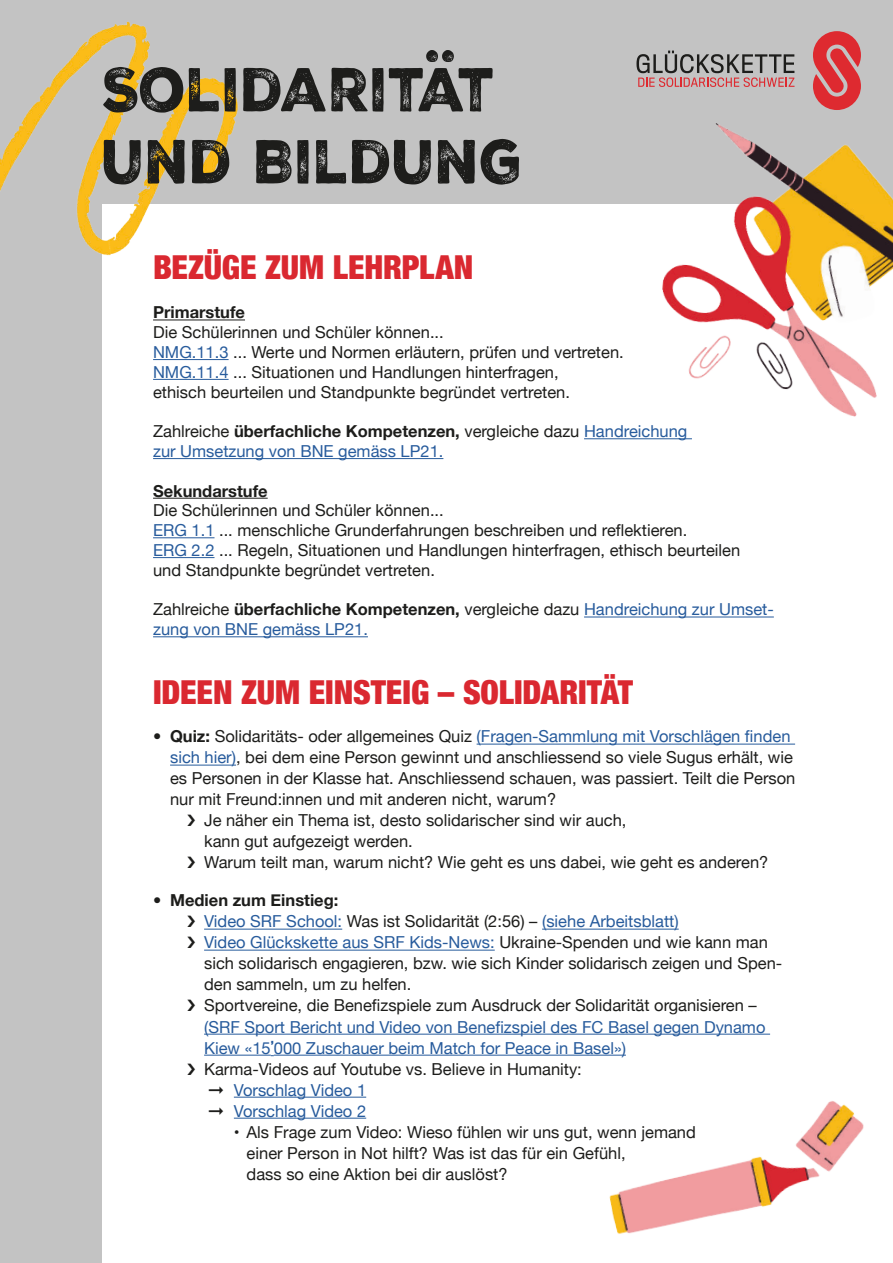
<style>
.page{position:relative;width:893px;height:1263px;background:#c3c3c3}
.page>*{position:absolute;margin:0;border:0;box-sizing:border-box;transform-origin:0 0}
.t1{font:60px/72px "Nexa Rust Sans Trial Black 2";color:#1d1d1b;scale:.9 1}
.t2{font:900 condensed 33px "Helvetica Neue";letter-spacing:-.005em;color:#da2830}
.t3{font:16.5px/21px "Helvetica Neue";color:#1d1d1b}
.t4{font:16.5px/21px "Helvetica Neue";color:#275b9c}
.t5{font:700 16.5px "Helvetica Neue";color:#1d1d1b}
.s1{color:#275b9c}
.s2{color:#1d1d1b}
.s3{font-weight:700;color:#1d1d1b}
.s4{font-weight:700}
.s5{font-family:"Titling Gothic FB Narrow"}
</style>
<div class="page">
<div style="left:102px;top:204px;width:791px;height:1059px;background:#fff"></div>
<img style="left:0;top:21px;width:238px;height:235px">
<svg style="left:426px;top:50px;width:28px;height:12px"></svg>
<hr style="left:153px;top:320px;width:92px;height:1px;background:#1d1d1b">
<hr style="left:153px;top:359px;width:76px;height:1px;background:#275b9c">
<hr style="left:153px;top:379px;width:76px;height:1px;background:#275b9c">
<hr style="left:584px;top:438px;width:108px;height:1px;background:#275b9c">
<hr style="left:153px;top:458px;width:290px;height:1px;background:#275b9c">
<hr style="left:153px;top:498px;width:115px;height:1px;background:#1d1d1b">
<hr style="left:153px;top:537px;width:62px;height:1px;background:#275b9c">
<hr style="left:153px;top:557px;width:62px;height:1px;background:#275b9c">
<hr style="left:584px;top:617px;width:190px;height:1px;background:#275b9c">
<hr style="left:153px;top:636px;width:215px;height:1px;background:#275b9c">
<hr style="left:477px;top:744px;width:318px;height:1px;background:#275b9c">
<hr style="left:170px;top:765px;width:66px;height:1px;background:#275b9c">
<hr style="left:204px;top:929px;width:138px;height:1px;background:#275b9c">
<hr style="left:542px;top:929px;width:137px;height:1px;background:#275b9c">
<hr style="left:204px;top:950px;width:291px;height:1px;background:#275b9c">
<hr style="left:204px;top:1034px;width:566px;height:1px;background:#275b9c">
<hr style="left:204px;top:1055px;width:67px;height:1px;background:#275b9c">
<hr style="left:274px;top:1055px;width:352px;height:1px;background:#275b9c">
<hr style="left:234px;top:1097px;width:132px;height:1px;background:#275b9c">
<hr style="left:234px;top:1118px;width:132px;height:1px;background:#275b9c">
<img style="left:639px;top:123px;width:254px;height:317px">
<svg style="left:813px;top:31px;width:48px;height:79px"></svg>
<svg style="left:636px;top:51px;width:158px;height:36px"></svg>
<img style="left:609px;top:1101px;width:255px;height:133px">
<h1 class="t1" style="left:102px;top:60px;width:469px">SOLIDARITAT<br>UND BILDUNG</h1>
<h2 class="t2" style="left:153px;top:249px;width:322px">BEZÜGE ZUM LEHRPLAN</h2>
<p class="t5" style="left:153px;top:303px;width:93px">Primarstufe</p>
<p class="t3" style="left:153px;top:324px;width:472px;line-height:19.8px">Die Schülerinnen und Schüler können...<br><span class="s1">NMG.11.3</span> ... Werte und Normen erläutern, prüfen und vertreten.<br><span class="s1">NMG.11.4</span> ... Situationen und Handlungen hinterfragen,<br>ethisch beurteilen und Standpunkte begründet vertreten.</p>
<p class="t4" style="left:153px;top:423px;width:536px;line-height:19.8px"><span class="s2">Zahlreiche</span> <span class="s3">überfachliche Kompetenzen,</span> <span class="s2">vergleiche dazu</span> Handreichung zur Umsetzung von BNE gemäss LP21.</p>
<p class="t5" style="left:153px;top:481px;width:116px">Sekundarstufe</p>
<p class="t3" style="left:153px;top:502px;width:589px;line-height:19.8px">Die Schülerinnen und Schüler können...<br><span class="s1">ERG 1.1</span> ... menschliche Grunderfahrungen beschreiben und reflektieren.<br><span class="s1">ERG 2.2</span> ... Regeln, Situationen und Handlungen hinterfragen, ethisch beurteilen und Standpunkte begründet vertreten.</p>
<p class="t4" style="left:153px;top:601px;width:622px;line-height:19.8px"><span class="s2">Zahlreiche</span> <span class="s3">überfachliche Kompetenzen,</span> <span class="s2">vergleiche dazu</span> Handreichung zur Umset&shy;zung von BNE gemäss LP21.</p>
<h2 class="t2" style="left:153px;top:675px;width:481px">IDEEN ZUM EINSTEIG – SOLIDARITÄT</h2>
<p class="t4" style="left:170px;top:727px;width:622px"><span class="s3">Quiz:</span> <span class="s2">Solidaritäts- oder allgemeines Quiz</span> (Fragen-Sammlung mit Vorschlägen finden</p>
<p class="t3" style="left:170px;top:749px;width:624px"><span class="s1">sich hier)</span>, bei dem eine Person gewinnt und anschliessend so viele Sugus erhält, wie</p>
<p class="t3" style="left:170px;top:769px;width:627px">es Personen in der Klasse hat. Anschliessend schauen, was passiert. Teilt die Person</p>
<p class="t3" style="left:170px;top:790px;width:388px">nur mit Freund:innen und mit anderen nicht, warum?</p>
<p class="t3" style="left:204px;top:812px;width:424px">Je näher ein Thema ist, desto solidarischer sind wir auch,</p>
<p class="t3" style="left:204px;top:832px;width:210px">kann gut aufgezeigt werden.</p>
<p class="t3" style="left:204px;top:854px;width:566px">Warum teilt man, warum nicht? Wie geht es uns dabei, wie geht es anderen?</p>
<p class="t3" style="left:204px;top:891px;width:580px;text-indent:-34px"><span class="s4">Medien zum Einstieg:<br></span><span class="s1">Video SRF School:</span> Was ist Solidarität (2:56) – <span class="s1">(siehe Arbeitsblatt)<br>Video Glückskette aus SRF Kids-News:</span> Ukraine-Spenden und wie kann man sich solidarisch engagieren, bzw. wie sich Kinder solidarisch zeigen und Spen&shy;den sammeln, um zu helfen.<br>Sportvereine, die Benefizspiele zum Ausdruck der Solidarität organisieren –</p>
<p class="t4" style="left:204px;top:1017px;width:563px">(SRF Sport Bericht und Video von Benefizspiel des FC Basel gegen Dynamo Kiew «15<span class="s5">’</span>000 Zuschauer beim Match for Peace in Basel»)<br><span class="s2">Karma-Videos auf Youtube vs. Believe in Humanity:<br>➞</span> Vorschlag Video 1<br><span class="s2">➞</span> Vorschlag Video 2</p>
<p class="t3" style="left:247px;top:1122px;width:451px;text-indent:-13px">• Als Frage zum Video: Wieso fühlen wir uns gut, wenn jemand einer Person in Not hilft? Was ist das für ein Gefühl,<br>dass so eine Aktion bei dir auslöst?</p>
</div>
